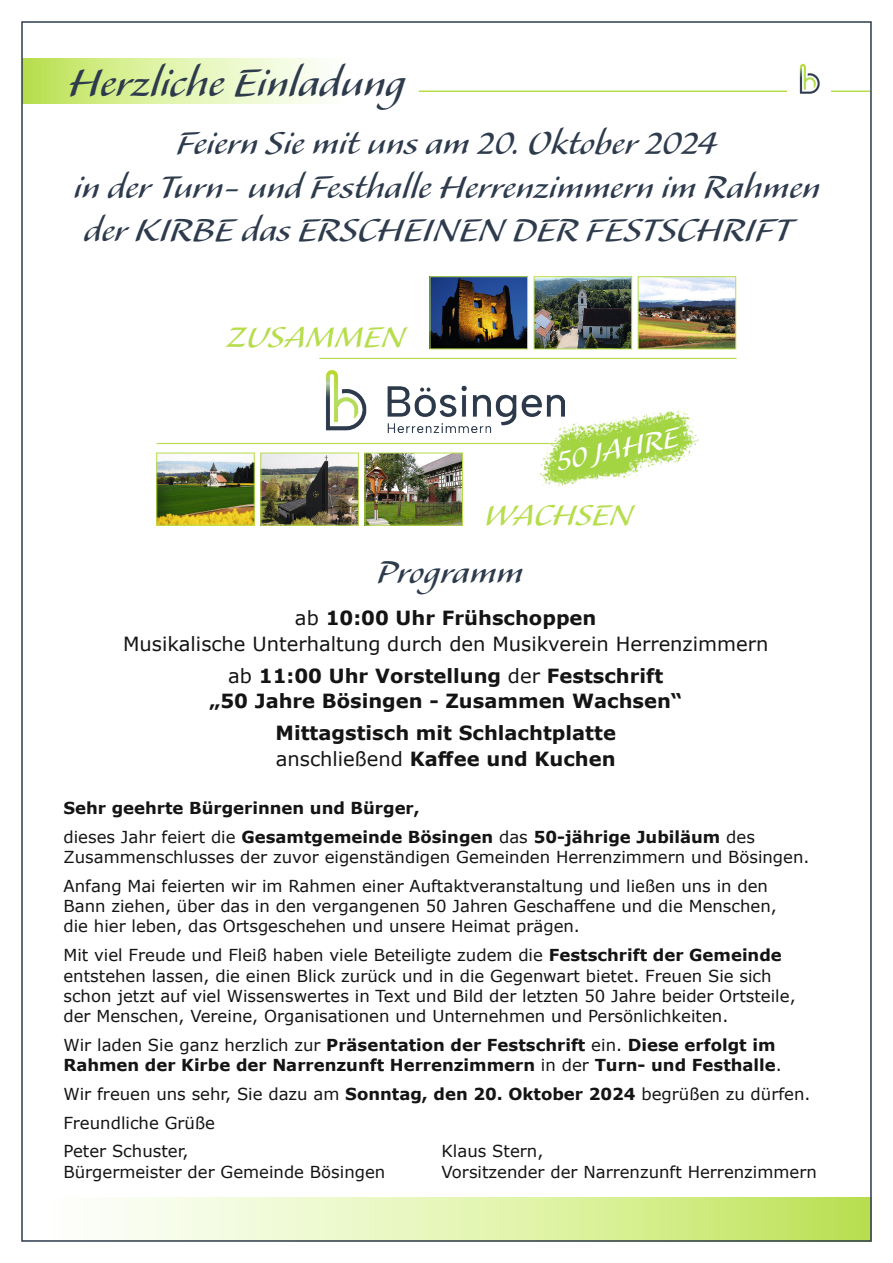
<style>
.page{position:relative;width:893px;height:1263px;background:#fff}
.page>*{position:absolute;margin:0;border:0;box-sizing:border-box;transform-origin:0 0}
.t1{font:49.5px "Alexa Std";color:#2d3b4d}
.t2{font:40.5px/43.5px "Alexa Std";color:#2d3b4d;text-align:center}
.t3{font:36.75px "Alexa Std";color:#b6dd4b}
.t4{font:34.65px "Alexa Std";color:#fff}
.t5{font:700 19.5px/25.5px "Verdana";color:#131413;text-align:center}
.t6{font:19.5px/25.5px "Verdana";color:#131413;text-align:center}
.t7{font:16.5px/20.2px "Verdana";color:#131413}
.t8{font:700 16.5px/28.8px "Verdana";color:#131413}
.s1{font-weight:700}
.s2{font-weight:400}
</style>
<div class="page">
<div style="left:21px;top:1197px;width:851px;height:45px;background:linear-gradient(to right,#fff,#c0e55b)"></div>
<div style="left:23px;top:58px;width:324px;height:45px;background:linear-gradient(to right,#bfe457,#fff)"></div>
<hr style="left:419px;top:91px;width:451px;height:1px;background:#b6dd4b">
<img style="left:788px;top:64px;width:42px;height:30px">
<img style="left:325px;top:370px;width:207px;height:62px">
<hr style="left:157px;top:443px;width:423px;height:1px;background:#b6dd4b">
<hr style="left:319px;top:358px;width:418px;height:1px;background:#b6dd4b">
<img style="left:532px;top:394px;width:167px;height:96px">
<img style="left:432px;top:278px;width:94px;height:69px">
<div style="left:430px;top:276px;width:98px;height:73px;border:1px solid #b6dd4b"></div>
<img style="left:536px;top:278px;width:94px;height:69px">
<div style="left:534px;top:276px;width:98px;height:73px;border:1px solid #b6dd4b"></div>
<img style="left:640px;top:278px;width:94px;height:69px">
<div style="left:638px;top:276px;width:98px;height:73px;border:1px solid #b6dd4b"></div>
<img style="left:367px;top:455px;width:94px;height:68px">
<div style="left:365px;top:453px;width:98px;height:72px;border:1px solid #b6dd4b"></div>
<img style="left:262px;top:455px;width:95px;height:68px">
<div style="left:260px;top:453px;width:99px;height:72px;border:1px solid #b6dd4b"></div>
<img style="left:158px;top:460px;width:95px;height:63px">
<div style="left:156px;top:453px;width:99px;height:72px;border:1px solid #b6dd4b"></div>
<h1 class="t1" style="left:68px;top:59px;width:339px">Herzliche Einladung</h1>
<h2 class="t2" style="left:73px;top:123px;width:748px">Feiern Sie mit uns am 20. Oktober 2024<br>in der Turn- und Festhalle Herrenzimmern im Rahmen der KIRBE das ERSCHEINEN DER FESTSCHRIFT</h2>
<h3 class="t3" style="left:227px;top:320px;width:179px">ZUSAMMEN</h3>
<h3 class="t4" style="left:553px;top:445px;width:126px;rotate:-11deg">50 JAHRE</h3>
<h3 class="t3" style="left:484px;top:497px;width:151px">WACHSEN</h3>
<h2 class="t2" style="left:376px;top:552px;width:148px">Programm</h2>
<p class="t6" style="left:123px;top:605px;width:647px">ab <span class="s1">10:00 Uhr Frühschoppen<br></span>Musikalische Unterhaltung durch den Musikverein Herrenzimmern</p>
<p class="t5" style="left:209px;top:662px;width:475px"><span class="s2">ab</span> 11:00 Uhr Vorstellung <span class="s2">der</span> Festschrift „50 Jahre Bösingen - Zusammen Wachsen“</p>
<p class="t5" style="left:276px;top:720px;width:342px;text-align:left">Mittagstisch mit Schlachtplatte <span class="s2">anschließend</span> Kaffee und Kuchen</p>
<p class="t8" style="left:63px;top:793px;width:693px">Sehr geehrte Bürgerinnen und Bürger,<br><span class="s2">dieses Jahr feiert die</span> Gesamtgemeinde Bösingen <span class="s2">das</span> 50-jährige Jubiläum <span class="s2">des</span></p>
<p class="t7" style="left:63px;top:843px;width:748px;line-height:28.8px">Zusammenschlusses der zuvor eigenständigen Gemeinden Herrenzimmern und Bösingen.<br>Anfang Mai feierten wir im Rahmen einer Auftaktveranstaltung und ließen uns in den</p>
<p class="t7" style="left:63px;top:896px;width:715px">Bann ziehen, über das in den vergangenen 50 Jahren Geschaffene und die Menschen, die hier leben, das Ortsgeschehen und unsere Heimat prägen.</p>
<p class="t7" style="left:63px;top:945px;width:734px">Mit viel Freude und Fleiß haben viele Beteiligte zudem die <span class="s1">Festschrift der Gemeinde </span>entstehen lassen, die einen Blick zurück und in die Gegenwart bietet. Freuen Sie sich schon jetzt auf viel Wissenswertes in Text und Bild der letzten 50 Jahre beider Ortsteile, der Menschen, Vereine, Organisationen und Unternehmen und Persönlichkeiten.</p>
<p class="t8" style="left:63px;top:1034px;width:720px;line-height:20.2px"><span class="s2">Wir laden Sie ganz herzlich zur</span> Präsentation der Festschrift <span class="s2">ein.</span> Diese erfolgt im<br>Rahmen der Kirbe der Narrenzunft Herrenzimmern <span class="s2">in der</span> Turn- und Festhalle<span class="s2">.</span></p>
<p class="t7" style="left:63px;top:1079px;width:748px;line-height:28.8px">Wir freuen uns sehr, Sie dazu am <span class="s1">Sonntag, den 20. Oktober 2024</span> begrüßen zu dürfen.<br>Freundliche Grüße<br>Peter Schuster,</p>
<p class="t7" style="left:441px;top:1141px;width:103px">Klaus Stern,</p>
<p class="t7" style="left:63px;top:1161px;width:323px">Bürgermeister der Gemeinde Bösingen</p>
<p class="t7" style="left:441px;top:1161px;width:377px">Vorsitzender der Narrenzunft Herrenzimmern</p>
</div>
